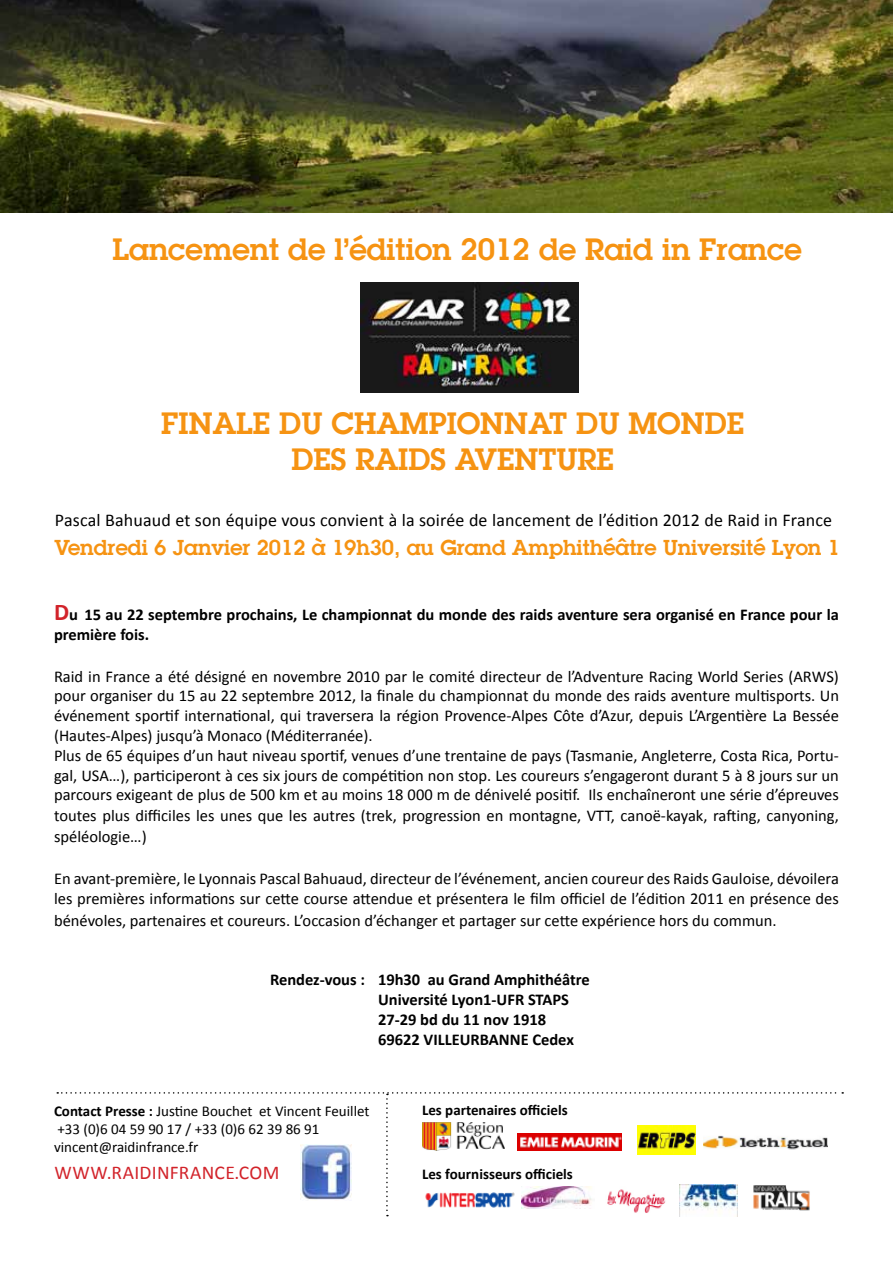
<style>
.page{position:relative;width:893px;height:1263px;background:#fff}
.page>*{position:absolute;margin:0;border:0;box-sizing:border-box;transform-origin:0 0}
.t1{font:600 30px/36px "Lubalin Graph LT";color:#f69312;text-align:center}
.t2{font:600 21px "Lubalin Graph LT";color:#f69312}
.t3{font:19.5px "Calibri";letter-spacing:.015em;color:#d2232a}
.t4{font:18px "Calibri";letter-spacing:.01em;color:#000}
.t5{font:16.5px/20.1px "Calibri";color:#000}
.t6{font:700 16.5px/19.8px "Calibri";color:#000}
.t7{font:15px/18px "Calibri";color:#000}
.t8{font:700 15px "Calibri";color:#000}
.s1{font-size:24px;color:#d2232a}
.s2{font-weight:700}
</style>
<div class="page">
<img style="left:0;top:0;width:893px;height:213px">
<img style="left:361px;top:283px;width:218px;height:110px">
<svg style="left:57px;top:1092px;width:786px;height:124px"></svg>
<img style="left:301px;top:1145px;width:51px;height:55px">
<h1 class="t1" style="left:112px;top:231px;width:691px">Lancement de l’édition 2012 de Raid in France</h1>
<h1 class="t1" style="left:161px;top:405px;width:585px">FINALE DU CHAMPIONNAT DU MONDE<br>DES RAIDS AVENTURE</h1>
<p class="t4" style="left:55px;top:509px;width:779px">Pascal Bahuaud et son équipe vous convient à la soirée de lancement de l’édition 2012 de Raid in France</p>
<p class="t2" style="left:54px;top:534px;width:787px">Vendredi 6 Janvier 2012 à 19h30, au Grand Amphithéâtre Université Lyon 1</p>
<p class="t6" style="left:54px;top:604px;width:786px"><span class="s1">D</span>u 15 au 22 septembre prochains, Le championnat du monde des raids aventure sera organisé en France pour la première fois.</p>
<p class="t5" style="left:54px;top:666px;width:786px">Raid in France a été désigné en novembre 2010 par le comité directeur de l’Adventure Racing World Series (ARWS) pour organiser du 15 au 22 septembre 2012, la finale du championnat du monde des raids aventure multisports. Un événement sportif international, qui traversera la région Provence-Alpes Côte d’Azur, depuis L’Argentière La Bessée (Hautes-Alpes) jusqu’à Monaco (Méditerranée).<br>Plus de 65 équipes d’un haut niveau sportif, venues d’une trentaine de pays (Tasmanie, Angleterre, Costa Rica, Portu&shy;gal, USA…), participeront à ces six jours de compétition non stop. Les coureurs s’engageront durant 5 à 8 jours sur un parcours exigeant de plus de 500 km et au moins 18 000 m de dénivelé positif. Ils enchaîneront une série d’épreuves toutes plus difficiles les unes que les autres (trek, progression en montagne, VTT, canoë-kayak, rafting, canyoning, spéléologie…)</p>
<p class="t5" style="left:54px;top:869px;width:786px">En avant-première, le Lyonnais Pascal Bahuaud, directeur de l’événement, ancien coureur des Raids Gauloise, dévoilera les premières informations sur cette course attendue et présentera le film officiel de l’édition 2011 en présence des</p>
<p class="t5" style="left:54px;top:910px;width:724px">bénévoles, partenaires et coureurs. L’occasion d’échanger et partager sur cette expérience hors du commun.</p>
<p class="t6" style="left:378px;top:970px;width:213px;text-indent:-108px">Rendez-vous : 19h30 au Grand Amphithéâtre<br>Université Lyon1-UFR STAPS<br>27-29 bd du 11 nov 1918<br>69622 VILLEURBANNE Cedex</p>
<p class="t7" style="left:54px;top:1102px;width:317px"><span class="s2">Contact Presse :</span> Justine Bouchet et Vincent Feuillet +33 (0)6 04 59 90 17 / +33 (0)6 62 39 86 91 vincent@raidinfrance.fr</p>
<p class="t3" style="left:54px;top:1161px;width:19px">www</p>
<p class="t3" style="left:107px;top:1161px;width:171px">.rai di nfrance.com</p>
<p class="t8" style="left:422px;top:1100px;width:147px">Les partenaires officiels</p>
<p class="t8" style="left:422px;top:1164px;width:152px">Les fournisseurs officiels</p>
</div>
